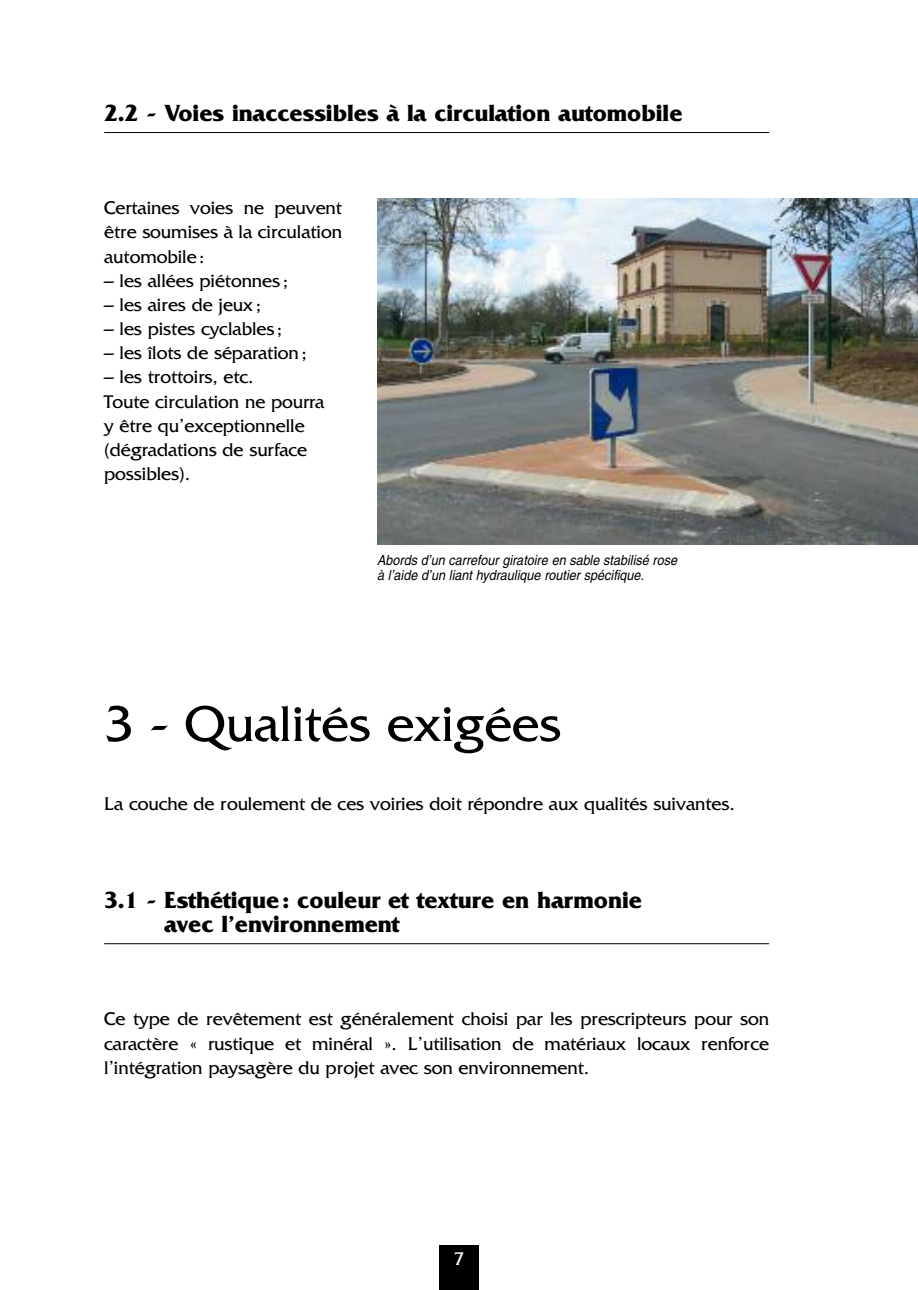
<style>
.page{position:relative;width:918px;height:1290px;background:#fff}
.page>*{position:absolute;margin:0;border:0;box-sizing:border-box;transform-origin:0 0}
.t1{font:52.5px "Friz Quadrata";color:#000}
.t2{font:700 24.5px/24.2px "Friz Quadrata";letter-spacing:-.005em;color:#000}
.t3{font:19.25px/24.2px "Friz Quadrata";letter-spacing:-.005em;color:#000;text-align:justify}
.t4{font:19.25px "Friz Quadrata";color:#fff}
.t5{font:italic 14px/15.8px "Helvetica";color:#000;scale:.9 1}
</style>
<div class="page">
<hr style="left:104px;top:132px;width:665px;height:1px;background:#000">
<hr style="left:104px;top:943px;width:665px;height:1px;background:#000">
<div style="left:439px;top:1245px;width:40px;height:45px;background:#000"></div>
<img style="left:377px;top:198px;width:541px;height:346px">
<p class="t2" style="left:104px;top:100px;width:580px">2.2 - Voies inaccessibles à la circulation automobile</p>
<p class="t3" style="left:104px;top:196px;width:239px">Certaines voies ne peuvent être soumises à la circulation automobile:</p>
<p class="t3" style="left:104px;top:268px;width:185px">– les allées piétonnes ;</p>
<p class="t3" style="left:104px;top:292px;width:158px">– les aires de jeux;</p>
<p class="t3" style="left:104px;top:316px;width:180px">– les pistes cyclables ;</p>
<p class="t3" style="left:104px;top:340px;width:204px">– les îlots de séparation;</p>
<p class="t3" style="left:104px;top:365px;width:222px;text-align:left">– les trottoirs, etc.<br>Toute circulation ne pourra y être qu’exceptionnelle (dégradations de surface possibles).</p>
<p class="t5" style="left:377px;top:553px;width:335px">Abords d’un carrefour giratoire en sable stabilisé rose à l’aide d’un liant hydraulique routier spécifique.</p>
<h1 class="t1" style="left:104px;top:692px;width:458px">3 - Qualités exigées</h1>
<p class="t3" style="left:104px;top:791px;width:632px">La couche de roulement de ces voiries doit répondre aux qualités suivantes.</p>
<p class="t2" style="left:165px;top:887px;width:479px;text-indent:-60px">3.1 - Esthétique: couleur et texture en harmonie avec l’environnement</p>
<p class="t3" style="left:104px;top:1007px;width:666px">Ce type de revêtement est généralement choisi par les prescripteurs pour son caractère « rustique et minéral ». L’utilisation de matériaux locaux renforce l’intégration paysagère du projet avec son environnement.</p>
<p class="t4" style="left:453px;top:1246px;width:12px">7</p>
</div>
